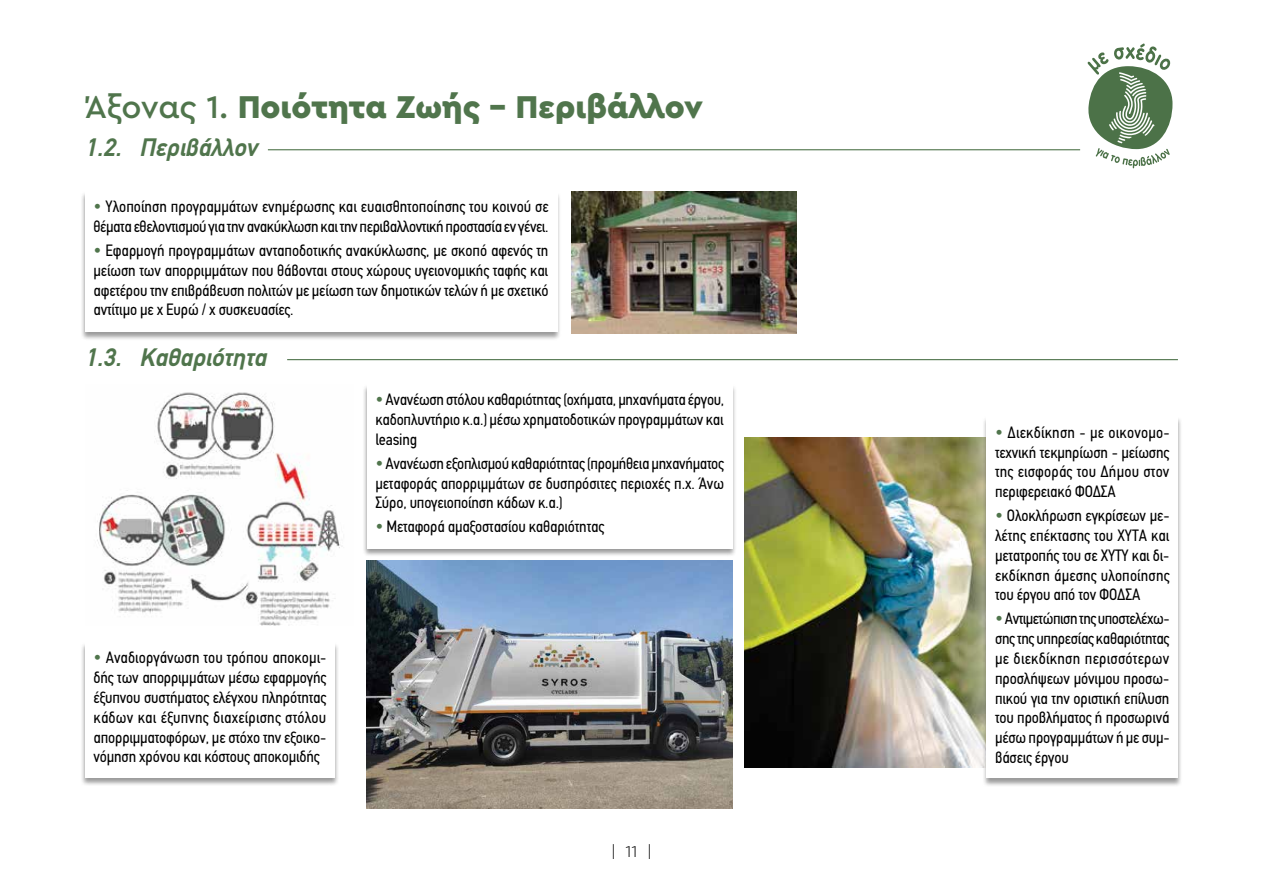
<style>
.page{position:relative;width:1263px;height:893px;background:#fff}
.page>*{position:absolute;margin:0;border:0;box-sizing:border-box;transform-origin:0 0}
.t1{font:900 33px "Cera Pro";color:#50754c}
.t2{font:italic 700 25.5px "PF Din Text";color:#50754c}
.t3{font:16.5px/19.8px "PF Din Text Condensed";letter-spacing:-.01em;color:#000;text-align:justify}
.t4{font:300 16.5px "Cera Pro";color:#000}
.s1{font-weight:500}
.s2{color:#50754c}
</style>
<div class="page">
<img style="left:744px;top:437px;width:238px;height:330px">
<div style="left:80px;top:191px;width:481px;height:149px;background:#000;opacity:.4"></div>
<div style="left:85px;top:191px;width:472px;height:141px;background:#fff"></div>
<div style="left:80px;top:642px;width:260px;height:145px;background:#000;opacity:.4"></div>
<div style="left:85px;top:642px;width:250px;height:136px;background:#fff"></div>
<div style="left:362px;top:384px;width:375px;height:174px;background:#000;opacity:.4"></div>
<div style="left:367px;top:384px;width:365px;height:165px;background:#fff"></div>
<div style="left:982px;top:416px;width:201px;height:371px;background:#000;opacity:.4"></div>
<div style="left:986px;top:417px;width:192px;height:361px;background:#fff"></div>
<img style="left:571px;top:191px;width:226px;height:142px">
<img style="left:97px;top:392px;width:246px;height:233px">
<img style="left:367px;top:560px;width:365px;height:248px">
<hr style="left:287px;top:359px;width:891px;height:1px;background:#50754c">
<hr style="left:268px;top:149px;width:812px;height:1px;background:#50754c">
<svg style="left:1087px;top:43px;width:85px;height:125px"></svg>
<h1 class="t1" style="left:85px;top:85px;width:619px"><span class="s1">Άξονας 1.</span> Ποιότητα Ζωής - Περιβάλλον</h1>
<h2 class="t2" style="left:85px;top:132px;width:174px">1.2. Περιβάλλον</h2>
<p class="t3" style="left:94px;top:197px;width:457px"><span class="s2">•</span> Υλοποίηση προγραμμάτων ενημέρωσης και ευαισθητοποίησης του κοινού σε θέματα εθελοντισμού για την ανακύκλωση και την περιβαλλοντική προστασία εν γένει.</p>
<p class="t3" style="left:94px;top:241px;width:457px"><span class="s2">•</span> Εφαρμογή προγραμμάτων ανταποδοτικής ανακύκλωσης, με σκοπό αφενός τη μείωση των απορριμμάτων που θάβονται στους χώρους υγειονομικής ταφής και αφετέρου την επιβράβευση πολιτών με μείωση των δημοτικών τελών ή με σχετικό αντίτιμο με x Ευρώ / x συσκευασίες.</p>
<h2 class="t2" style="left:85px;top:342px;width:183px">1.3. Καθαριότητα</h2>
<p class="t3" style="left:94px;top:648px;width:234px"><span class="s2">•</span> Αναδιοργάνωση του τρόπου αποκομι&shy;δής των απορριμμάτων μέσω εφαρμογής έξυπνου συστήματος ελέγχου πληρότητας κάδων και έξυπνης διαχείρισης στόλου απορριμματοφόρων, με στόχο την εξοικο&shy;νόμηση χρόνου και κόστους αποκομιδής</p>
<p class="t3" style="left:375px;top:390px;width:350px"><span class="s2">•</span> Ανανέωση στόλου καθαριότητας (οχήματα, μηχανήματα έργου, καδοπλυντήριο κ.α.) μέσω χρηματοδοτικών προγραμμάτων και leasing</p>
<p class="t3" style="left:375px;top:453px;width:350px"><span class="s2">•</span> Ανανέωση εξοπλισμού καθαριότητας (προμήθεια μηχανήματος μεταφοράς απορριμμάτων σε δυσπρόσιτες περιοχές π.χ. Άνω Σύρο, υπογειοποίηση κάδων κ.α.)</p>
<p class="t3" style="left:375px;top:517px;width:230px"><span class="s2">•</span> Μεταφορά αμαξοστασίου καθαριότητας</p>
<p class="t4" style="left:611px;top:841px;width:43px">| 11 |</p>
<p class="t3" style="left:995px;top:422px;width:176px"><span class="s2">•</span> Διεκδίκηση - με οικονομο&shy;τεχνική τεκμηρίωση - μείωσης της εισφοράς του Δήμου στον περιφερειακό ΦΟΔΣΑ</p>
<p class="t3" style="left:995px;top:506px;width:176px"><span class="s2">•</span> Ολοκλήρωση εγκρίσεων με&shy;λέτης επέκτασης του ΧΥΤΑ και μετατροπής του σε ΧΥΤΥ και δι&shy;εκδίκηση άμεσης υλοποίησης του έργου από τον ΦΟΔΣΑ</p>
<p class="t3" style="left:995px;top:609px;width:176px"><span class="s2">•</span> Αντιμετώπιση της υποστελέχω&shy;σης της υπηρεσίας καθαριότητας με διεκδίκηση περισσότερων προσλήψεων μόνιμου προσω&shy;πικού για την οριστική επίλυση του προβλήματος ή προσωρινά μέσω προγραμμάτων ή με συμ&shy;βάσεις έργου</p>
</div>
